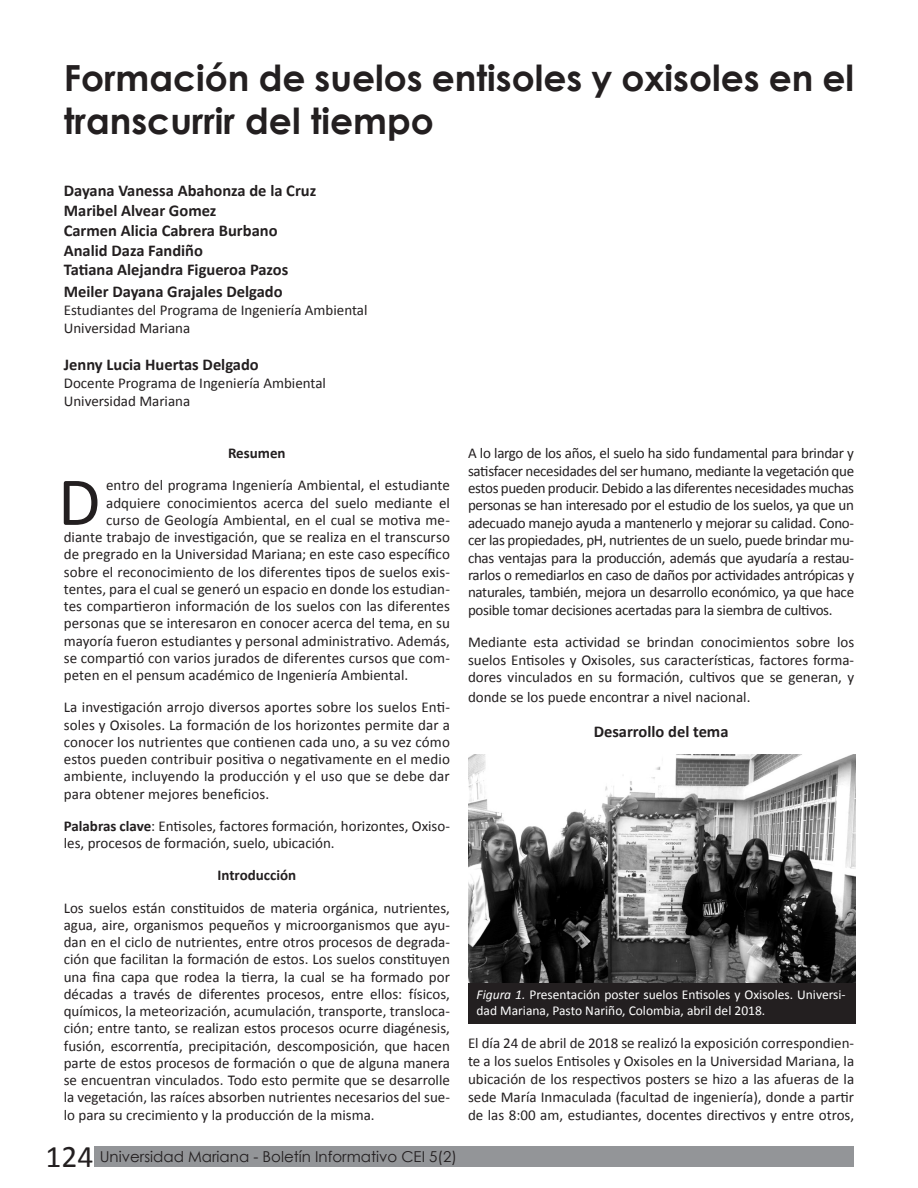
<style>
.page{position:relative;width:918px;height:1188px;background:#fff}
.page>*{position:absolute;margin:0;border:0;box-sizing:border-box;transform-origin:0 0}
.t1{font:69.3px "Calibri";color:#231f20}
.t2{font:700 36px/43.2px "Century Gothic";color:#231f20}
.t3{font:700 16.5px "Calibri";color:#231f20}
.t4{font:15px/17.2px "Calibri";color:#231f20;text-align:justify}
.t5{font:15px "Century Gothic";color:#231f20}
.t6{font:700 15px "Calibri";color:#231f20}
.t7{font:13.5px/16.2px "Calibri";color:#fff}
.s1{font-weight:700}
.s2{font-family:"Calibri";font-size:31.5px}
.s3{font-style:italic}
</style>
<div class="page">
<div style="left:95px;top:1146px;width:759px;height:21px;background:#939598"></div>
<div style="left:468px;top:982px;width:388px;height:42px;background:#231f20"></div>
<img style="left:468px;top:755px;width:388px;height:227px">
<p class="t2" style="left:64px;top:55px;width:792px">Formación de suelos entisoles y oxisoles en el transcurrir del tiempo</p>
<p class="t3" style="left:64px;top:180px;width:254px">Dayana Vanessa Abahonza de la Cruz</p>
<p class="t3" style="left:64px;top:200px;width:154px">Maribel Alvear Gomez</p>
<p class="t3" style="left:64px;top:220px;width:215px">Carmen Alicia Cabrera Burbano</p>
<p class="t3" style="left:64px;top:240px;width:141px">Analid Daza Fandiño</p>
<p class="t3" style="left:64px;top:259px;width:226px">Tatiana Alejandra Figueroa Pazos</p>
<p class="t3" style="left:64px;top:281px;width:220px">Meiler Dayana Grajales Delgado</p>
<p class="t4" style="left:64px;top:302px;width:305px">Estudiantes del Programa de Ingeniería Ambiental</p>
<p class="t4" style="left:64px;top:320px;width:128px">Universidad Mariana</p>
<p class="t3" style="left:64px;top:354px;width:197px">Jenny Lucia Huertas Delgado</p>
<p class="t4" style="left:64px;top:374px;width:264px">Docente Programa de Ingeniería Ambiental</p>
<p class="t4" style="left:64px;top:392px;width:128px">Universidad Mariana</p>
<p class="t6" style="left:228px;top:444px;width:59px">Resumen</p>
<p class="t1" style="left:58px;top:458px;width:44px">D</p>
<p class="t4" style="left:106px;top:477px;width:345px">entro del programa Ingeniería Ambiental, el estudiante</p>
<p class="t4" style="left:106px;top:494px;width:345px">adquiere conocimientos acerca del suelo mediante el</p>
<p class="t4" style="left:106px;top:511px;width:345px">curso de Geología Ambiental, en el cual se motiva me-</p>
<p class="t4" style="left:64px;top:529px;width:388px">diante trabajo de investigación, que se realiza en el transcurso</p>
<p class="t4" style="left:64px;top:546px;width:388px">de pregrado en la Universidad Mariana; en este caso específico</p>
<p class="t4" style="left:64px;top:563px;width:388px">sobre el reconocimiento de los diferentes tipos de suelos exis-</p>
<p class="t4" style="left:64px;top:580px;width:388px">tentes, para el cual se generó un espacio en donde los estudian-</p>
<p class="t4" style="left:64px;top:598px;width:388px">tes compartieron información de los suelos con las diferentes</p>
<p class="t4" style="left:64px;top:615px;width:388px">personas que se interesaron en conocer acerca del tema, en su</p>
<p class="t4" style="left:64px;top:632px;width:388px">mayoría fueron estudiantes y personal administrativo. Además,</p>
<p class="t4" style="left:64px;top:649px;width:388px">se compartió con varios jurados de diferentes cursos que com-</p>
<p class="t4" style="left:64px;top:667px;width:346px">peten en el pensum académico de Ingeniería Ambiental.</p>
<p class="t4" style="left:64px;top:699px;width:388px">La investigación arrojo diversos aportes sobre los suelos Enti&shy;soles y Oxisoles. La formación de los horizontes permite dar a conocer los nutrientes que contienen cada uno, a su vez cómo estos pueden contribuir positiva o negativamente en el medio ambiente, incluyendo la producción y el uso que se debe dar para obtener mejores beneficios.</p>
<p class="t4" style="left:64px;top:817px;width:388px"><span class="s1">Palabras clave</span>: Entisoles, factores formación, horizontes, Oxiso&shy;les, procesos de formación, suelo, ubicación.</p>
<p class="t6" style="left:218px;top:866px;width:80px">Introducción</p>
<p class="t4" style="left:64px;top:899px;width:388px">Los suelos están constituidos de materia orgánica, nutrientes, agua, aire, organismos pequeños y microorganismos que ayu&shy;dan en el ciclo de nutrientes, entre otros procesos de degrada&shy;ción que facilitan la formación de estos. Los suelos constituyen una fina capa que rodea la tierra, la cual se ha formado por décadas a través de diferentes procesos, entre ellos: físicos, químicos, la meteorización, acumulación, transporte, transloca&shy;ción; entre tanto, se realizan estos procesos ocurre diagénesis, fusión, escorrentía, precipitación, descomposición, que hacen parte de estos procesos de formación o que de alguna manera se encuentran vinculados. Todo esto permite que se desarrolle la vegetación, las raíces absorben nutrientes necesarios del sue&shy;lo para su crecimiento y la producción de la misma.</p>
<p class="t5" style="left:45px;top:1146px;width:413px"><span class="s2">124</span> Universidad Mariana - Boletín Informativo CEI 5(2)</p>
<p class="t4" style="left:468px;top:445px;width:388px">A lo largo de los años, el suelo ha sido fundamental para brindar y satisfacer necesidades del ser humano, mediante la vegetación que estos pueden producir. Debido a las diferentes necesidades muchas personas se han interesado por el estudio de los suelos, ya que un adecuado manejo ayuda a mantenerlo y mejorar su calidad. Cono&shy;cer las propiedades, pH, nutrientes de un suelo, puede brindar mu&shy;chas ventajas para la producción, además que ayudaría a restau&shy;rarlos o remediarlos en caso de daños por actividades antrópicas y naturales, también, mejora un desarrollo económico, ya que hace posible tomar decisiones acertadas para la siembra de cultivos.</p>
<p class="t4" style="left:468px;top:634px;width:388px">Mediante esta actividad se brindan conocimientos sobre los suelos Entisoles y Oxisoles, sus características, factores forma&shy;dores vinculados en su formación, cultivos que se generan, y</p>
<p class="t4" style="left:468px;top:688px;width:284px">donde se los puede encontrar a nivel nacional.</p>
<p class="t3" style="left:594px;top:721px;width:136px">Desarrollo del tema</p>
<p class="t7" style="left:477px;top:986px;width:371px"><span class="s3">Figura 1.</span> Presentación poster suelos Entisoles y Oxisoles. Universi&shy;dad Mariana, Pasto Nariño, Colombia, abril del 2018.</p>
<p class="t4" style="left:468px;top:1034px;width:388px;line-height:18px">El día 24 de abril de 2018 se realizó la exposición correspondien&shy;te a los suelos Entisoles y Oxisoles en la Universidad Mariana, la ubicación de los respectivos posters se hizo a las afueras de la sede María Inmaculada (facultad de ingeniería), donde a partir de las 8:00 am, estudiantes, docentes directivos y entre otros,</p>
</div>
